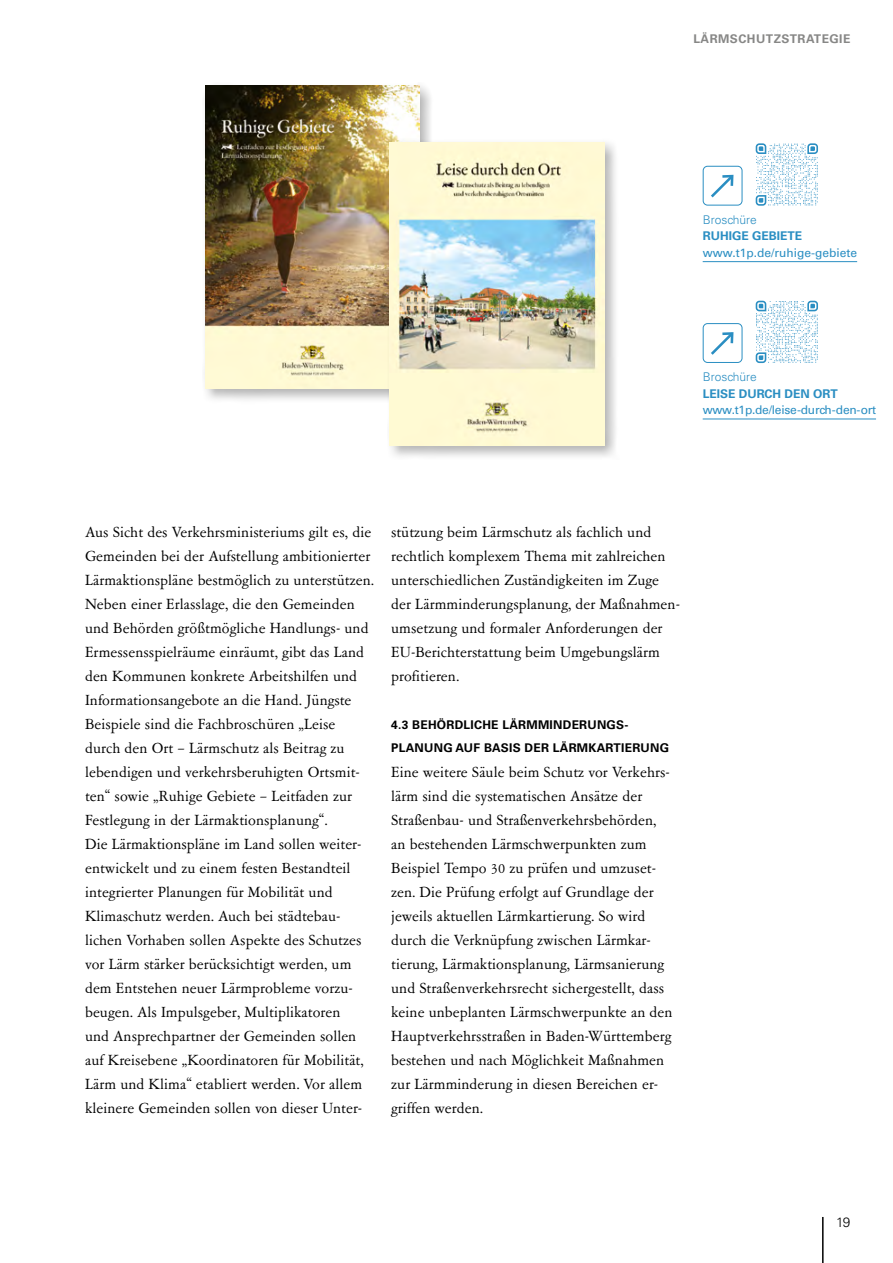
<style>
.page{position:relative;width:893px;height:1263px;background:#fff}
.page>*{position:absolute;margin:0;border:0;box-sizing:border-box;transform-origin:0 0}
.t1{font:16.5px/24px "Garamont Amst SBOP Rom";letter-spacing:.005em;color:#000}
.t2{font:300 13.5px "Univers";color:#000}
.t3{font:700 12px/22.5px "Univers";letter-spacing:.02em;color:#000}
.Main_Head_Zahl{font:700 12px/16.5px "Univers";color:#2a8ec2}
.Main_Head_Zahl-2{font:12px "Univers";letter-spacing:-.02em;color:#2a8ec2}
.Main_Head_Zahl-3{font:12px "Univers";color:#2a8ec2}
.t4{font:700 12px "Univers";letter-spacing:.04em;color:#878786}
.s1{font-weight:300}
</style>
<div class="page">
<hr style="left:822px;top:1217px;width:2px;height:46px;background:#000">
<div style="left:202px;top:82px;width:232px;height:322px;background:#000;opacity:.3"></div>
<img style="left:205px;top:86px;width:214px;height:303px">
<div style="left:387px;top:139px;width:232px;height:321px;background:#000;opacity:.3"></div>
<img style="left:390px;top:142px;width:214px;height:303px">
<hr style="left:703px;top:419px;width:173px;height:1px;background:#2a8ec2">
<svg style="left:756px;top:301px;width:62px;height:62px"></svg>
<hr style="left:703px;top:261px;width:154px;height:1px;background:#2a8ec2">
<svg style="left:756px;top:143px;width:62px;height:63px"></svg>
<div style="left:703px;top:323px;width:39px;height:40px;border:1px solid #2a8ec2;border-radius:4px"></div>
<svg style="left:711px;top:332px;width:23px;height:23px"></svg>
<div style="left:703px;top:166px;width:39px;height:40px;border:1px solid #2a8ec2;border-radius:4px"></div>
<svg style="left:711px;top:174px;width:23px;height:24px"></svg>
<p class="t4" style="left:693px;top:32px;width:159px">LÄRMSCHUTZSTRATEGIE</p>
<p class="Main_Head_Zahl" style="left:703px;top:211px;width:101px"><span class="s1">Broschüre<br></span>RUHIGE GEBIETE</p>
<p class="Main_Head_Zahl-3" style="left:703px;top:245px;width:156px">www.t1p.de/ruhige-gebiete</p>
<p class="Main_Head_Zahl" style="left:703px;top:369px;width:136px"><span class="s1">Broschüre<br></span>LEISE DURCH DEN ORT</p>
<p class="Main_Head_Zahl-2" style="left:703px;top:403px;width:175px">www.t1p.de/leise-durch-den-ort</p>
<p class="t1" style="left:85px;top:521px;width:290px">Aus Sicht des Verkehrsministeriums gilt es, die Gemeinden bei der Aufstellung ambitionierter Lärmaktionspläne bestmöglich zu unterstützen.<br>Neben einer Erlasslage, die den Gemeinden und Behörden größtmögliche Handlungs- und Ermessensspielräume einräumt, gibt das Land den Kommunen konkrete Arbeitshilfen und Informationsangebote an die Hand. Jüngste Beispiele sind die Fachbroschüren „Leise durch den Ort – Lärmschutz als Beitrag zu lebendigen und verkehrsberuhigten Ortsmit&shy;ten“ sowie „Ruhige Gebiete – Leitfaden zur Festlegung in der Lärmaktionsplanung“.</p>
<p class="t1" style="left:85px;top:833px;width:280px">Die Lärmaktionspläne im Land sollen weiter&shy;entwickelt und zu einem festen Bestandteil integrierter Planungen für Mobilität und Klimaschutz werden. Auch bei städtebau&shy;lichen Vorhaben sollen Aspekte des Schutzes vor Lärm stärker berücksichtigt werden, um dem Entstehen neuer Lärmprobleme vorzu&shy;beugen. Als Impulsgeber, Multiplikatoren und Ansprechpartner der Gemeinden sollen auf Kreisebene „Koordinatoren für Mobilität, Lärm und Klima“ etabliert werden. Vor allem kleinere Gemeinden sollen von dieser Unter-</p>
<p class="t1" style="left:391px;top:521px;width:290px">stützung beim Lärmschutz als fachlich und rechtlich komplexem Thema mit zahlreichen unterschiedlichen Zuständigkeiten im Zuge der Lärmminderungsplanung, der Maßnahmen&shy;umsetzung und formaler Anforderungen der EU-Berichterstattung beim Umgebungslärm profitieren.</p>
<p class="t3" style="left:391px;top:714px;width:279px">4.3 BEHÖRDLICHE LÄRMMINDERUNGS-<br>PLANUNG AUF BASIS DER LÄRMKARTIERUNG</p>
<p class="t1" style="left:391px;top:761px;width:283px">Eine weitere Säule beim Schutz vor Verkehrs&shy;lärm sind die systematischen Ansätze der Straßenbau- und Straßenverkehrsbehörden, an bestehenden Lärmschwerpunkten zum Beispiel Tempo 30 zu prüfen und umzuset&shy;zen. Die Prüfung erfolgt auf Grundlage der jeweils aktuellen Lärmkartierung. So wird durch die Verknüpfung zwischen Lärmkar&shy;tierung, Lärmaktionsplanung, Lärmsanierung und Straßenverkehrsrecht sichergestellt, dass keine unbeplanten Lärmschwerpunkte an den Hauptverkehrsstraßen in Baden-Württemberg bestehen und nach Möglichkeit Maßnahmen zur Lärmminderung in diesen Bereichen er&shy;griffen werden.</p>
<p class="t2" style="left:836px;top:1214px;width:16px">19</p>
</div>
